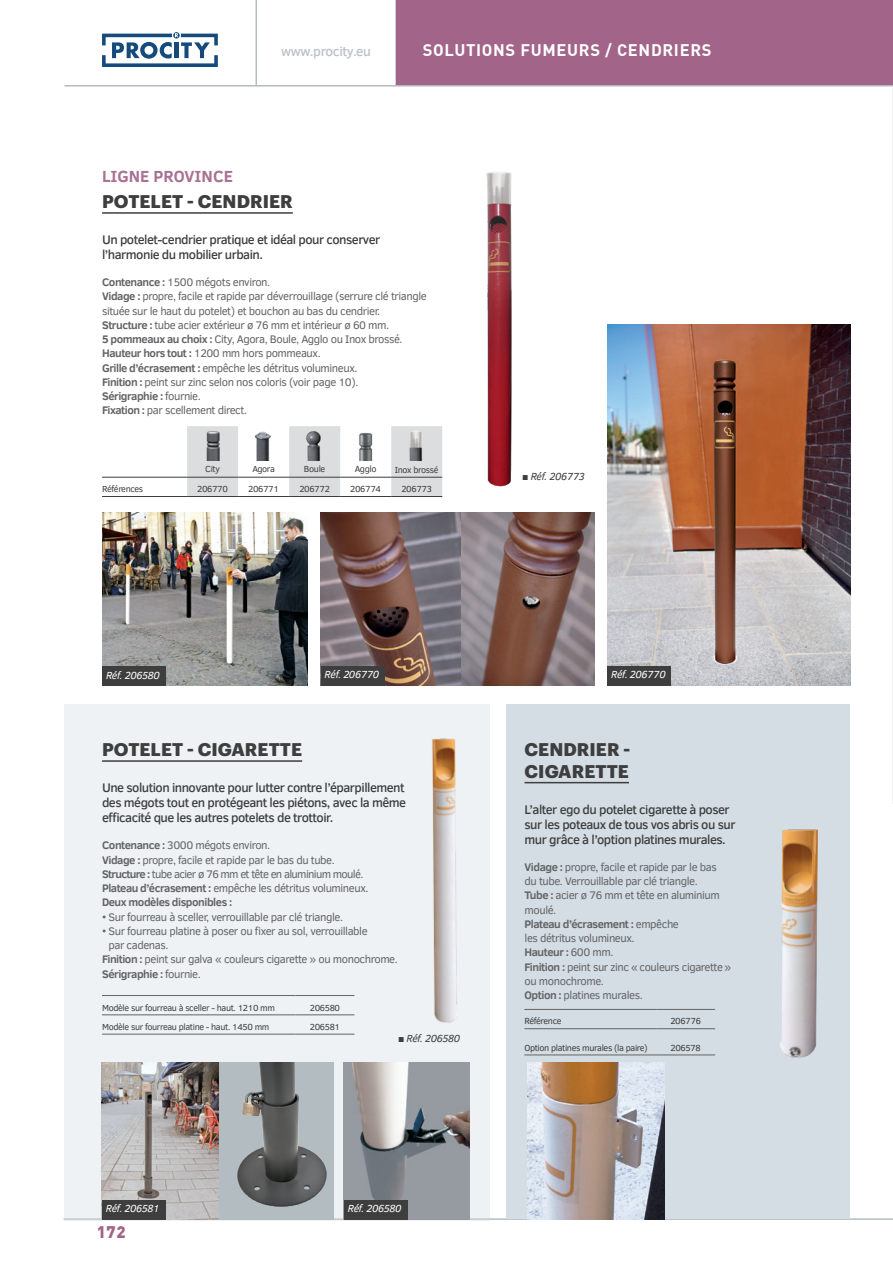
<style>
.page{position:relative;width:893px;height:1263px;background:#fff}
.page>*{position:absolute;margin:0;border:0;box-sizing:border-box;transform-origin:0 0}
.Titre_produit{font:700 18px/21.6px "Graphik";letter-spacing:.005em;color:#3e3e3f}
.t1{font:700 16.5px "DIN Pro";letter-spacing:.04em;color:#fff}
.Collection_solution{font:700 16.5px "Clear Sans";color:#aa7192}
.t2{font:900 16.5px "DIN Pro";color:#a26489}
.t3{font:500 13.5px "Clear Sans";letter-spacing:-.03em;color:#bac1c6}
.Intro_Produit{font:500 12.75px/15px "Clear Sans";letter-spacing:-.04em;color:#3e3e3f}
.Txt_produit{font:11.25px/14.2px "Clear Sans";letter-spacing:-.04em;color:#636366}
.Descritpif_technique{font:italic 10.5px "Clear Sans";letter-spacing:-.03em;color:#fff}
.légende_positive{font:italic 10.5px "Clear Sans";letter-spacing:-.03em;color:#3e3e3f}
.txt_tableau{font:9px "Clear Sans";letter-spacing:-.04em;color:#3e3e3f}
.texte_tableau{font:9px "Clear Sans";letter-spacing:-.04em;color:#3e3e3f}
.s1{font-weight:700}
</style>
<div class="page">
<svg style="left:102px;top:32px;width:116px;height:35px"></svg>
<hr style="left:255px;top:0;width:2px;height:86px;background:#b3bcc1">
<hr style="left:395px;top:0;width:2px;height:86px;background:#b3bcc1">
<div style="left:396px;top:0;width:497px;height:85px;background:#a26489"></div>
<hr style="left:65px;top:85px;width:828px;height:2px;background:#b3bcc1">
<hr style="left:64px;top:1218px;width:829px;height:2px;background:#b3bcc1">
<hr style="left:892px;top:87px;width:1px;height:716px;background:#d3dde3">
<div style="left:64px;top:704px;width:425px;height:516px;background:#eef2f4"></div>
<div style="left:506px;top:704px;width:344px;height:514px;background:#d3dde3"></div>
<hr style="left:102px;top:760px;width:200px;height:2px;background:#3e3e3f">
<hr style="left:102px;top:995px;width:194px;height:1px;background:#636366">
<hr style="left:296px;top:995px;width:58px;height:1px;background:#636366">
<hr style="left:102px;top:1014px;width:194px;height:1px;background:#636366">
<hr style="left:296px;top:1014px;width:58px;height:1px;background:#636366">
<hr style="left:102px;top:1034px;width:194px;height:1px;background:#636366">
<hr style="left:296px;top:1034px;width:58px;height:1px;background:#636366">
<hr style="left:525px;top:782px;width:104px;height:1px;background:#3e3e3f">
<hr style="left:524px;top:1009px;width:132px;height:1px;background:#636366">
<hr style="left:656px;top:1009px;width:59px;height:1px;background:#636366">
<hr style="left:524px;top:1028px;width:132px;height:1px;background:#636366">
<hr style="left:656px;top:1028px;width:59px;height:1px;background:#636366">
<hr style="left:524px;top:1054px;width:132px;height:1px;background:#636366">
<hr style="left:656px;top:1054px;width:59px;height:1px;background:#636366">
<img style="left:486px;top:172px;width:26px;height:315px">
<img style="left:432px;top:738px;width:25px;height:285px">
<img style="left:780px;top:829px;width:38px;height:229px">
<hr style="left:102px;top:212px;width:191px;height:2px;background:#3e3e3f">
<svg style="left:187px;top:426px;width:255px;height:70px"></svg>
<hr style="left:102px;top:496px;width:85px;height:1px;background:#3e3e3f">
<hr style="left:187px;top:496px;width:51px;height:1px;background:#3e3e3f">
<hr style="left:238px;top:496px;width:51px;height:1px;background:#3e3e3f">
<hr style="left:289px;top:496px;width:51px;height:1px;background:#3e3e3f">
<hr style="left:340px;top:496px;width:51px;height:1px;background:#3e3e3f">
<hr style="left:391px;top:496px;width:51px;height:1px;background:#3e3e3f">
<hr style="left:102px;top:477px;width:85px;height:1px;background:#3e3e3f">
<hr style="left:187px;top:477px;width:51px;height:1px;background:#3e3e3f">
<hr style="left:238px;top:477px;width:51px;height:1px;background:#3e3e3f">
<hr style="left:289px;top:477px;width:51px;height:1px;background:#3e3e3f">
<hr style="left:340px;top:477px;width:51px;height:1px;background:#3e3e3f">
<hr style="left:391px;top:477px;width:51px;height:1px;background:#3e3e3f">
<img style="left:204px;top:428px;width:17px;height:32px">
<img style="left:250px;top:428px;width:27px;height:32px">
<img style="left:301px;top:428px;width:27px;height:32px">
<img style="left:357px;top:432px;width:17px;height:28px">
<img style="left:403px;top:428px;width:27px;height:32px">
<img style="left:461px;top:513px;width:133px;height:173px">
<img style="left:607px;top:324px;width:243px;height:362px">
<img style="left:102px;top:513px;width:205px;height:173px">
<img style="left:527px;top:1062px;width:137px;height:158px">
<svg style="left:321px;top:513px;width:140px;height:173px;background:#776262"></svg>
<div style="left:218px;top:1062px;width:116px;height:158px;background:#b3bcc1"></div>
<img style="left:237px;top:1062px;width:90px;height:145px">
<img style="left:102px;top:1062px;width:116px;height:158px">
<div style="left:321px;top:666px;width:63px;height:20px;background:#3e3e3f"></div>
<div style="left:607px;top:666px;width:64px;height:20px;background:#3e3e3f"></div>
<div style="left:102px;top:1200px;width:64px;height:20px;background:#3e3e3f"></div>
<div style="left:102px;top:666px;width:64px;height:20px;background:#3e3e3f"></div>
<img style="left:344px;top:1062px;width:125px;height:158px">
<div style="left:344px;top:1200px;width:64px;height:20px;background:#3e3e3f"></div>
<p class="t3" style="left:281px;top:42px;width:91px">www.procity.eu</p>
<p class="t1" style="left:423px;top:39px;width:290px">SOLUTIONS FUMEURS / CENDRIERS</p>
<p class="Collection_solution" style="left:102px;top:164px;width:132px">LIGNE PROVINCE</p>
<p class="Titre_produit" style="left:102px;top:189px;width:192px">POTELET - CENDRIER</p>
<p class="Intro_Produit" style="left:102px;top:232px;width:280px">Un potelet-cendrier pratique et idéal pour conserver l’harmonie du mobilier urbain.</p>
<p class="Txt_produit" style="left:102px;top:275px;width:326px"><span class="s1">Contenance :</span> 1500 mégots environ.<br><span class="s1">Vidage :</span> propre, facile et rapide par déverrouillage (serrure clé triangle située sur le haut du potelet) et bouchon au bas du cendrier.<br><span class="s1">Structure :</span> tube acier extérieur ø 76 mm et intérieur ø 60 mm.<br><span class="s1">5 pommeaux au choix :</span> City, Agora, Boule, Agglo ou Inox brossé.<br><span class="s1">Hauteur hors tout :</span> 1200 mm hors pommeaux.<br><span class="s1">Grille d’écrasement :</span> empêche les détritus volumineux.<br><span class="s1">Finition :</span> peint sur zinc selon nos coloris (voir page 10).<br><span class="s1">Sérigraphie :</span> fournie.<br><span class="s1">Fixation :</span> par scellement direct.</p>
<p class="texte_tableau" style="left:205px;top:463px;width:16px">City</p>
<p class="texte_tableau" style="left:252px;top:463px;width:24px">Agora</p>
<p class="texte_tableau" style="left:304px;top:463px;width:23px">Boule</p>
<p class="texte_tableau" style="left:355px;top:463px;width:23px">Agglo</p>
<p class="texte_tableau" style="left:395px;top:464px;width:45px">Inox brossé</p>
<p class="texte_tableau" style="left:102px;top:483px;width:43px">Références</p>
<p class="texte_tableau" style="left:197px;top:483px;width:32px">206770</p>
<p class="texte_tableau" style="left:248px;top:483px;width:32px">206771</p>
<p class="texte_tableau" style="left:299px;top:483px;width:32px">206772</p>
<p class="texte_tableau" style="left:350px;top:483px;width:32px">206774</p>
<p class="texte_tableau" style="left:401px;top:483px;width:32px">206773</p>
<p class="légende_positive" style="left:522px;top:469px;width:64px">■ Réf. 206773</p>
<p class="Descritpif_technique" style="left:106px;top:668px;width:55px">Réf. 206580</p>
<p class="Descritpif_technique" style="left:325px;top:668px;width:56px">Réf. 206770</p>
<p class="Descritpif_technique" style="left:611px;top:668px;width:56px">Réf. 206770</p>
<p class="Titre_produit" style="left:102px;top:737px;width:202px">POTELET - CIGARETTE</p>
<p class="Intro_Produit" style="left:102px;top:780px;width:306px;text-align:justify">Une solution innovante pour lutter contre l’éparpillement des mégots tout en protégeant les piétons, avec la même efficacité que les autres potelets de trottoir.</p>
<p class="Txt_produit" style="left:102px;top:838px;width:268px"><span class="s1">Contenance :</span> 3000 mégots environ.<br><span class="s1">Vidage :</span> propre, facile et rapide par le bas du tube.<br><span class="s1">Structure :</span> tube acier ø 76 mm et tête en aluminium moulé.<br><span class="s1">Plateau d’écrasement :</span> empêche les détritus volumineux.<br><span class="s1">Deux modèles disponibles :</span></p>
<p class="Txt_produit" style="left:102px;top:909px;width:243px">• Sur fourreau à sceller, verrouillable par clé triangle.</p>
<p class="Txt_produit" style="left:108px;top:924px;width:261px;text-indent:-6px">• Sur fourreau platine à poser ou fixer au sol, verrouillable par cadenas.</p>
<p class="Txt_produit" style="left:102px;top:952px;width:297px"><span class="s1">Finition :</span> peint sur galva « couleurs cigarette » ou monochrome.<br><span class="s1">Sérigraphie :</span> fournie.</p>
<p class="txt_tableau" style="left:102px;top:1001px;width:174px">Modèle sur fourreau à sceller - haut. 1210 mm</p>
<p class="txt_tableau" style="left:310px;top:1001px;width:32px">206580</p>
<p class="txt_tableau" style="left:102px;top:1021px;width:169px">Modèle sur fourreau platine - haut. 1450 mm</p>
<p class="txt_tableau" style="left:310px;top:1021px;width:32px">206581</p>
<p class="Descritpif_technique" style="left:106px;top:1201px;width:55px">Réf. 206581</p>
<h2 class="t2" style="left:97px;top:1221px;width:30px">172</h2>
<p class="légende_positive" style="left:398px;top:1031px;width:64px">■ Réf. 206580</p>
<p class="Descritpif_technique" style="left:348px;top:1201px;width:55px">Réf. 206580</p>
<p class="Titre_produit" style="left:525px;top:737px;width:107px">CENDRIER -<br>CIGARETTE</p>
<p class="Intro_Produit" style="left:525px;top:802px;width:212px">L’alter ego du potelet cigarette à poser sur les poteaux de tous vos abris ou sur mur grâce à l’option platines murales.</p>
<p class="Txt_produit" style="left:525px;top:860px;width:208px"><span class="s1">Vidage :</span> propre, facile et rapide par le bas du tube. Verrouillable par clé triangle.<br><span class="s1">Tube :</span> acier ø 76 mm et tête en aluminium moulé.<br><span class="s1">Plateau d’écrasement :</span> empêche<br>les détritus volumineux.<br><span class="s1">Hauteur :</span> 600 mm.<br><span class="s1">Finition :</span> peint sur zinc « couleurs cigarette » ou monochrome.<br><span class="s1">Option :</span> platines murales.</p>
<p class="txt_tableau" style="left:524px;top:1015px;width:39px">Référence</p>
<p class="txt_tableau" style="left:670px;top:1015px;width:32px">206776</p>
<p class="txt_tableau" style="left:524px;top:1041px;width:125px">Option platines murales (la paire)</p>
<p class="txt_tableau" style="left:670px;top:1041px;width:32px">206578</p>
</div>
